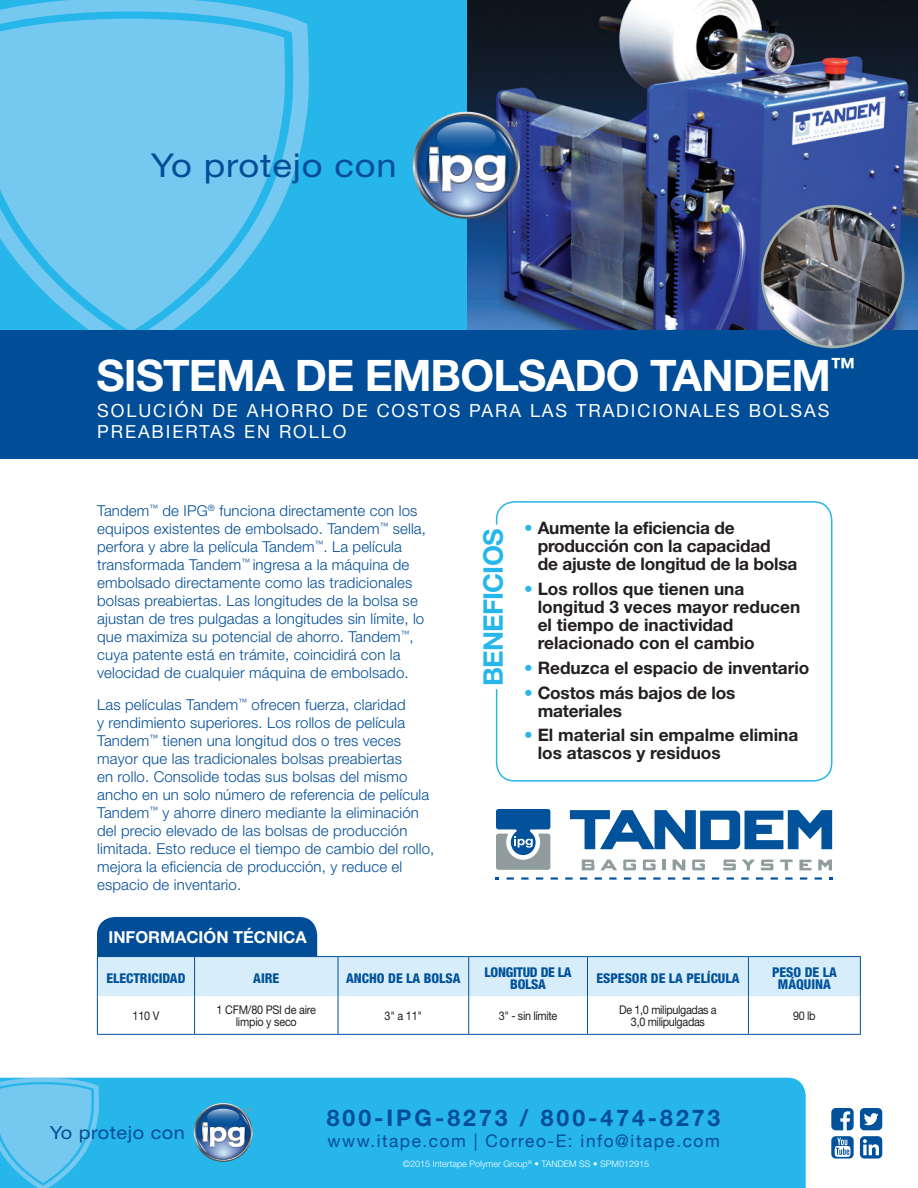
<style>
.page{position:relative;width:918px;height:1188px;background:#fff}
.page>*{position:absolute;margin:0;border:0;box-sizing:border-box;transform-origin:0 0}
.t1{font:700 43.5px "Helvetica Neue";letter-spacing:-.02em;color:#fff}
.t2{font:33px "Helvetica Neue";letter-spacing:.025em;color:#014d97;scale:1.1 1}
.t3{font:700 27px "Helvetica Neue";letter-spacing:-.025em;color:#26b6ea}
.t4{font:700 22.95px "Helvetica Neue";letter-spacing:.13em;color:#014d97}
.t5{font:18.15px "Helvetica Neue";letter-spacing:.025em;color:#014d97;scale:1.1 1}
.t6{font:18px/21px "Helvetica Neue";letter-spacing:.11em;color:#fff}
.t7{font:700 17.25px/18px "Helvetica Neue";color:#231f20}
.t8{font:17.25px "Helvetica Neue";letter-spacing:.09em;color:#014d97}
.t9{font:700 16.5px "Helvetica Neue";color:#fff}
.t10{font:300 15px/18px "Helvetica Neue";letter-spacing:.01em;color:#014d97}
.t11{font:800 condensed 13.5px/12px "Helvetica Neue";color:#01529a;text-align:center}
.t12{font:800 condensed 13.5px/12px "Helvetica Neue";letter-spacing:-.02em;color:#01529a;text-align:center}
.t13{font:12px/12px "Helvetica Neue";letter-spacing:-.03em;color:#231f20;text-align:center;scale:.9 1}
.t14{font:300 9px "Helvetica Neue";color:#fff}
.t15{font:500 7.65px "Helvetica Neue";color:#939598}
.t16{font:500 4.2px "Helvetica Neue";color:#939598}
.s1{color:#26b6ea}
</style>
<div class="page">
<div style="left:100px;top:1078px;width:706px;height:110px;background:#26b6ea"></div>
<svg style="left:0;top:1078px;width:100px;height:110px;background:#61c3ee"></svg>
<svg style="left:570px;top:810px;width:262px;height:39px"></svg>
<svg style="left:582px;top:860px;width:12px;height:10px"></svg>
<svg style="left:600px;top:860px;width:17px;height:10px"></svg>
<svg style="left:623px;top:860px;width:13px;height:10px"></svg>
<svg style="left:643px;top:860px;width:13px;height:10px"></svg>
<hr style="left:662px;top:860px;width:4px;height:10px;background:#909c9d">
<svg style="left:673px;top:860px;width:12px;height:10px"></svg>
<svg style="left:692px;top:860px;width:13px;height:10px"></svg>
<svg style="left:723px;top:860px;width:13px;height:10px"></svg>
<svg style="left:742px;top:860px;width:13px;height:10px"></svg>
<svg style="left:761px;top:860px;width:12px;height:10px"></svg>
<svg style="left:780px;top:860px;width:13px;height:10px"></svg>
<svg style="left:799px;top:860px;width:12px;height:10px"></svg>
<svg style="left:818px;top:860px;width:14px;height:10px"></svg>
<svg style="left:507px;top:877px;width:7px;height:3px"></svg>
<svg style="left:521px;top:877px;width:8px;height:3px"></svg>
<svg style="left:536px;top:877px;width:7px;height:3px"></svg>
<svg style="left:551px;top:877px;width:7px;height:3px"></svg>
<svg style="left:565px;top:877px;width:8px;height:3px"></svg>
<svg style="left:580px;top:877px;width:7px;height:3px"></svg>
<svg style="left:595px;top:877px;width:7px;height:3px"></svg>
<svg style="left:609px;top:877px;width:8px;height:3px"></svg>
<svg style="left:624px;top:877px;width:7px;height:3px"></svg>
<svg style="left:639px;top:877px;width:7px;height:3px"></svg>
<svg style="left:653px;top:877px;width:8px;height:3px"></svg>
<svg style="left:668px;top:877px;width:7px;height:3px"></svg>
<svg style="left:683px;top:877px;width:7px;height:3px"></svg>
<svg style="left:697px;top:877px;width:8px;height:3px"></svg>
<svg style="left:712px;top:877px;width:7px;height:3px"></svg>
<svg style="left:727px;top:877px;width:7px;height:3px"></svg>
<svg style="left:741px;top:877px;width:8px;height:3px"></svg>
<svg style="left:756px;top:877px;width:7px;height:3px"></svg>
<svg style="left:771px;top:877px;width:7px;height:3px"></svg>
<svg style="left:785px;top:877px;width:8px;height:3px"></svg>
<svg style="left:800px;top:877px;width:7px;height:3px"></svg>
<svg style="left:815px;top:877px;width:7px;height:3px"></svg>
<svg style="left:829px;top:877px;width:4px;height:3px"></svg>
<svg style="left:496px;top:809px;width:54px;height:61px;background:#618bac"></svg>
<svg style="left:831px;top:1108px;width:23px;height:22px"></svg>
<svg style="left:860px;top:1108px;width:22px;height:22px"></svg>
<svg style="left:831px;top:1136px;width:51px;height:23px"></svg>
<div style="left:0;top:0;width:918px;height:342px;background:#26b6ea"></div>
<img style="left:467px;top:0;width:451px;height:330px">
<svg style="left:0;top:0;width:309px;height:196px;fill:#75c8f0"></svg>
<svg style="left:0;top:19px;width:285px;height:311px;fill:#75c8f0"></svg>
<div style="left:0;top:330px;width:918px;height:129px;background:#014d97"></div>
<div style="left:496px;top:501px;width:336px;height:281px;border:2px solid #26b6ea;border-radius:18px"></div>
<svg style="left:495px;top:525px;width:4px;height:165px"></svg>
<img style="left:412px;top:114px;width:112px;height:109px">
<svg style="left:191px;top:1104px;width:64px;height:60px;background:#5998c1"></svg>
<div style="left:97px;top:917px;width:220px;height:64px;background:#014d97;border-radius:18px"></div>
<svg style="left:98px;top:957px;width:762px;height:77px"></svg>
<hr style="left:97px;top:957px;width:1px;height:40px;background:#01529a">
<hr style="left:194px;top:957px;width:1px;height:40px;background:#01529a">
<hr style="left:338px;top:957px;width:1px;height:40px;background:#01529a">
<hr style="left:468px;top:957px;width:1px;height:40px;background:#01529a">
<hr style="left:587px;top:957px;width:1px;height:40px;background:#01529a">
<hr style="left:748px;top:957px;width:1px;height:40px;background:#01529a">
<hr style="left:860px;top:957px;width:1px;height:40px;background:#01529a">
<hr style="left:97px;top:997px;width:1px;height:37px;background:#01529a">
<hr style="left:194px;top:997px;width:1px;height:37px;background:#01529a">
<hr style="left:338px;top:997px;width:1px;height:37px;background:#01529a">
<hr style="left:468px;top:997px;width:1px;height:37px;background:#01529a">
<hr style="left:587px;top:997px;width:1px;height:37px;background:#01529a">
<hr style="left:748px;top:997px;width:1px;height:37px;background:#01529a">
<hr style="left:860px;top:997px;width:1px;height:37px;background:#01529a">
<hr style="left:97px;top:956px;width:98px;height:1px;background:#01529a">
<hr style="left:195px;top:956px;width:143px;height:1px;background:#01529a">
<hr style="left:338px;top:956px;width:131px;height:1px;background:#01529a">
<hr style="left:469px;top:956px;width:119px;height:1px;background:#01529a">
<hr style="left:588px;top:956px;width:160px;height:1px;background:#01529a">
<hr style="left:748px;top:956px;width:113px;height:1px;background:#01529a">
<hr style="left:97px;top:1034px;width:98px;height:1px;background:#01529a">
<hr style="left:195px;top:1034px;width:143px;height:1px;background:#01529a">
<hr style="left:338px;top:1034px;width:131px;height:1px;background:#01529a">
<hr style="left:469px;top:1034px;width:119px;height:1px;background:#01529a">
<hr style="left:588px;top:1034px;width:160px;height:1px;background:#01529a">
<hr style="left:748px;top:1034px;width:113px;height:1px;background:#01529a">
<img style="left:762px;top:206px;width:141px;height:141px;border-radius:70px">
<div style="left:761px;top:205px;width:143px;height:143px;border:3px solid #a5b3ab;border-radius:50%"></div>
<p class="t2" style="left:151px;top:146px;width:225px">Yo protejo con</p>
<p class="t15" style="left:507px;top:120px;width:13px">TM</p>
<p class="t1" style="left:96px;top:348px;width:761px">SISTEMA DE EMBOLSADO TANDEM<sup>™</sup></p>
<p class="t6" style="left:97px;top:401px;width:734px">SOLUCIÓN DE AHORRO DE COSTOS PARA LAS TRADICIONALES BOLSAS<br>PREABIERTAS EN ROLLO</p>
<p class="t10" style="left:97px;top:502px;width:330px">Tandem<sup>™</sup> de IPG<sup>®</sup> funciona directamente con los equipos existentes de embolsado. Tandem<sup>™</sup> sella, perfora y abre la película Tandem<sup>™</sup>. La película transformada Tandem<sup>™</sup> ingresa a la máquina de embolsado directamente como las tradicionales bolsas preabiertas. Las longitudes de la bolsa se ajustan de tres pulgadas a longitudes sin límite, lo que maximiza su potencial de ahorro. Tandem<sup>™</sup>, cuya patente está en trámite, coincidirá con la velocidad de cualquier máquina de embolsado.</p>
<p class="t10" style="left:97px;top:695px;width:339px">Las películas Tandem<sup>™</sup> ofrecen fuerza, claridad<br>y rendimiento superiores. Los rollos de película Tandem<sup>™</sup> tienen una longitud dos o tres veces mayor que las tradicionales bolsas preabiertas<br>en rollo. Consolide todas sus bolsas del mismo ancho en un solo número de referencia de película Tandem<sup>™</sup> y ahorre dinero mediante la eliminación del precio elevado de las bolsas de producción limitada. Esto reduce el tiempo de cambio del rollo, mejora la eficiencia de producción, y reduce el espacio de inventario.</p>
<p class="t3" style="left:476px;top:686px;width:159px;rotate:-90deg">BENEFICIOS</p>
<p class="t7" style="left:538px;top:519px;width:261px;text-indent:-14px"><span class="s1">•</span> Aumente la eficiencia de producción con la capacidad<br>de ajuste de longitud de la bolsa</p>
<p class="t7" style="left:538px;top:580px;width:264px;text-indent:-14px"><span class="s1">•</span> Los rollos que tienen una longitud 3 veces mayor reducen el tiempo de inactividad relacionado con el cambio</p>
<p class="t7" style="left:524px;top:658px;width:287px"><span class="s1">•</span> Reduzca el espacio de inventario</p>
<p class="t7" style="left:538px;top:683px;width:199px;text-indent:-14px"><span class="s1">•</span> Costos más bajos de los materiales</p>
<p class="t7" style="left:538px;top:726px;width:262px;text-indent:-14px"><span class="s1">•</span> El material sin empalme elimina los atascos y residuos</p>
<p class="t9" style="left:109px;top:927px;width:200px">INFORMACIÓN TÉCNICA</p>
<p class="t11" style="left:106px;top:972px;width:80px">ELECTRICIDAD</p>
<p class="t11" style="left:253px;top:972px;width:28px">AIRE</p>
<p class="t11" style="left:346px;top:972px;width:116px">ANCHO DE LA BOLSA</p>
<p class="t12" style="left:485px;top:966px;width:89px">LONGITUD DE LA<br>BOLSA</p>
<p class="t11" style="left:596px;top:972px;width:145px">ESPESOR DE LA PELÍCULA</p>
<p class="t11" style="left:772px;top:966px;width:66px">PESO DE LA<br>MÁQUINA</p>
<p class="t13" style="left:133px;top:1010px;width:31px">110 V</p>
<p class="t13" style="left:217px;top:1004px;width:112px">1 CFM/80 PSI de aire limpio y seco</p>
<p class="t13" style="left:385px;top:1010px;width:43px">3" a 11"</p>
<p class="t13" style="left:499px;top:1010px;width:67px">3" - sin límite</p>
<p class="t13" style="left:619px;top:1004px;width:110px">De 1,0 milipulgadas a<br>3,0 milipulgadas</p>
<p class="t13" style="left:793px;top:1010px;width:27px">90 lb</p>
<p class="t5" style="left:50px;top:1122px;width:124px">Yo protejo con</p>
<p class="t16" style="left:245px;top:1107px;width:8px">TM</p>
<p class="t4" style="left:327px;top:1103px;width:395px">800-IPG-8273 / 800-474-8273</p>
<p class="t8" style="left:327px;top:1128px;width:394px">www.itape.com | Correo-E: info@itape.com</p>
<p class="t14" style="left:403px;top:1158px;width:248px">©2015 Intertape Polymer Group<sup>®</sup> • TANDEM SS • SPM012915</p>
</div>
